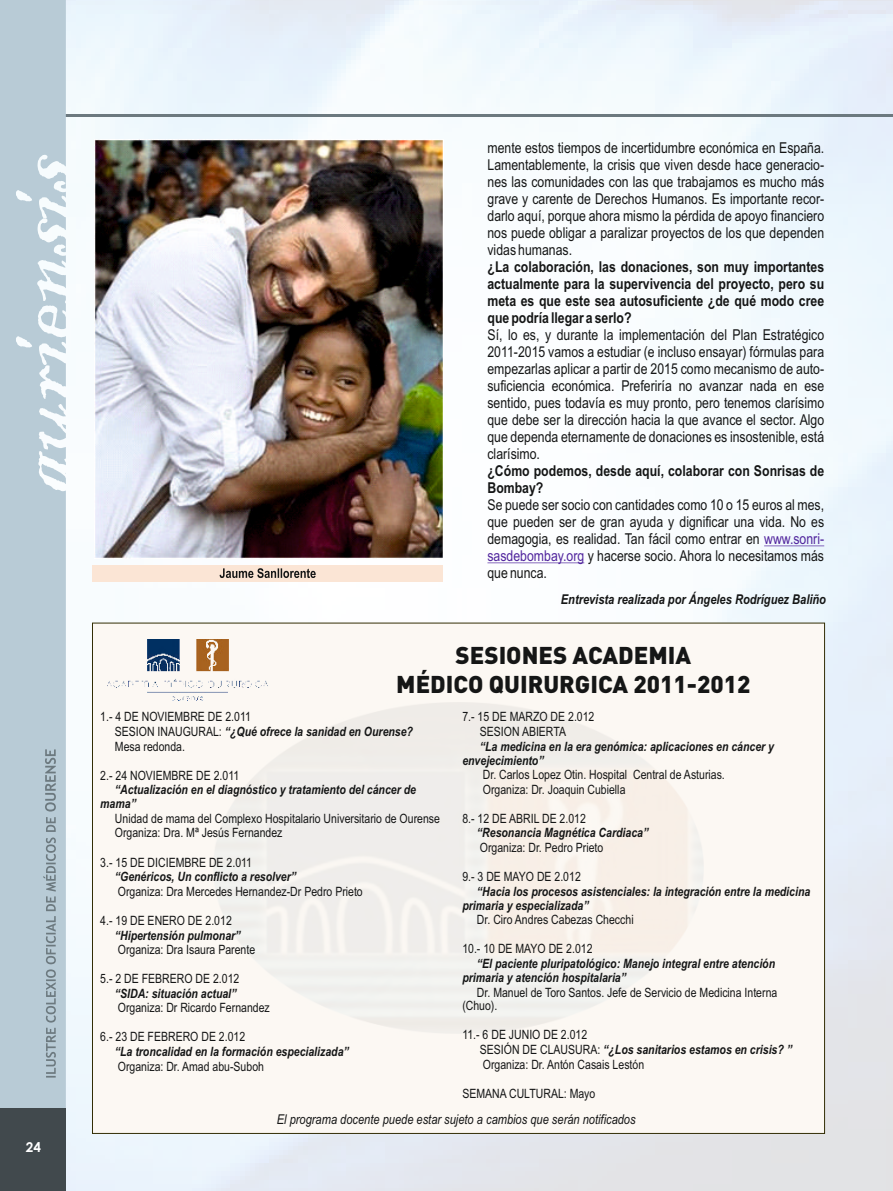
<style>
.page{position:relative;width:893px;height:1191px;background:#fff}
.page>*{position:absolute;margin:0;border:0;box-sizing:border-box;transform-origin:0 0}
.t1{font:900 24px/29.5px "DIN";color:#151616;text-align:center}
.t2{font:15px/17px "Arial Narrow";color:#151616;text-align:justify}
.t3{font:700 15px/17.1px "Arial Narrow";color:#151616;text-align:justify}
.t4{font:italic 13.5px "Arial Narrow";color:#151616}
.t5{font:italic 700 13.5px "Arial Narrow";color:#151616}
.t6{font:700 13.5px "Century Gothic";color:#fff}
.t7{font:12.9px/13.8px "Arial Narrow";color:#151616}
.t8{font:italic 700 12.9px/14px "Arial Narrow";color:#151616}
.s1{color:#50249d}
.s2{font-weight:400;font-style:normal}
</style>
<div class="page">
<img style="left:66px;top:0;width:827px;height:1191px">
<hr style="left:1px;top:114px;width:892px;height:3px;background:#6c797f">
<div style="left:0;top:0;width:66px;height:1108px;background:#b8cbd6"></div>
<div style="left:0;top:1108px;width:66px;height:83px;background:#41494d"></div>
<svg style="left:43px;top:817px;width:13px;height:260px;background:#a1b2bc"></svg>
<svg style="left:45px;top:749px;width:11px;height:62px"></svg>
<hr style="left:764px;top:545px;width:60px;height:1px;background:#50249d">
<hr style="left:487px;top:562px;width:97px;height:1px;background:#50249d">
<div style="left:92px;top:623px;width:733px;height:510px;background:#fcf8f3"></div>
<img style="left:95px;top:139px;width:349px;height:419px">
<div style="left:92px;top:564px;width:351px;height:17px;background:#fbe5d5"></div>
<svg style="left:220px;top:568px;width:96px;height:10px"></svg>
<img style="left:107px;top:640px;width:161px;height:60px">
<img style="left:213px;top:703px;width:491px;height:330px">
<p class="t6" style="left:26px;top:1141px;width:17px">24</p>
<p class="t2" style="left:487px;top:140px;width:338px">mente estos tiempos de incertidumbre económica en España.<br>Lamentablemente, la crisis que viven desde hace generacio&shy;nes las comunidades con las que trabajamos es mucho más grave y carente de Derechos Humanos. Es importante recor&shy;darlo aquí, porque ahora mismo la pérdida de apoyo financiero nos puede obligar a paralizar proyectos de los que dependen vidas humanas.</p>
<p class="t3" style="left:487px;top:259px;width:338px">¿La colaboración, las donaciones, son muy importantes actualmente para la supervivencia del proyecto, pero su meta es que este sea autosuficiente ¿de qué modo cree que podría llegar a serlo?</p>
<p class="t2" style="left:487px;top:328px;width:338px">Sí, lo es, y durante la implementación del Plan Estratégico 2011-2015 vamos a estudiar (e incluso ensayar) fórmulas para empezarlas aplicar a partir de 2015 como mecanismo de auto&shy;suficiencia económica. Preferiría no avanzar nada en ese sentido, pues todavía es muy pronto, pero tenemos clarísimo que debe ser la dirección hacia la que avance el sector. Algo que dependa eternamente de donaciones es insostenible, está clarísimo.</p>
<p class="t3" style="left:487px;top:464px;width:338px">¿Cómo podemos, desde aquí, colaborar con Sonrisas de<br>Bombay?</p>
<p class="t2" style="left:487px;top:498px;width:338px">Se puede ser socio con cantidades como 10 o 15 euros al mes, que pueden ser de gran ayuda y dignificar una vida. No es demagogia, es realidad. Tan fácil como entrar en <span class="s1">www.sonri&shy;sasdebombay.org</span> y hacerse socio. Ahora lo necesitamos más que nunca.</p>
<p class="t5" style="left:561px;top:593px;width:267px">Entrevista realizada por Ángeles Rodríguez Baliño</p>
<h1 class="t1" style="left:396px;top:642px;width:356px">SESIONES ACADEMIA<br>MÉDICO QUIRURGICA 2011-2012</h1>
<p class="t7" style="left:100px;top:711px;width:152px">1.- 4 DE NOVIEMBRE DE 2.011</p>
<p class="t7" style="left:462px;top:711px;width:134px">7.- 15 DE MARZO DE 2.012</p>
<p class="t8" style="left:115px;top:725px;width:300px"><span class="s2">SESION INAUGURAL:</span> “¿Qué ofrece la sanidad en Ourense?</p>
<p class="t7" style="left:480px;top:725px;width:88px">SESION ABIERTA</p>
<p class="t7" style="left:115px;top:740px;width:72px">Mesa redonda.</p>
<p class="t8" style="left:462px;top:740px;width:313px;text-indent:18px">“La medicina en la era genómica: aplicaciones en cáncer y envejecimiento”</p>
<p class="t7" style="left:100px;top:769px;width:140px">2.- 24 NOVIEMBRE DE 2.011</p>
<p class="t7" style="left:483px;top:769px;width:244px">Dr. Carlos Lopez Otin. Hospital Central de Asturias.</p>
<p class="t8" style="left:115px;top:784px;width:303px">“Actualización en el diagnóstico y tratamiento del cáncer de</p>
<p class="t7" style="left:483px;top:783px;width:144px">Organiza: Dr. Joaquin Cubiella</p>
<p class="t8" style="left:100px;top:798px;width:37px">mama”</p>
<p class="t7" style="left:115px;top:812px;width:327px">Unidad de mama del Complexo Hospitalario Universitario de Ourense</p>
<p class="t7" style="left:462px;top:812px;width:125px">8.- 12 DE ABRIL DE 2.012</p>
<p class="t7" style="left:115px;top:827px;width:169px">Organiza: Dra. Mª Jesús Fernandez</p>
<p class="t8" style="left:477px;top:827px;width:173px">“Resonancia Magnética Cardiaca”</p>
<p class="t7" style="left:480px;top:841px;width:125px">Organiza: Dr. Pedro Prieto</p>
<p class="t7" style="left:100px;top:856px;width:153px">3.- 15 DE DICIEMBRE DE 2.011</p>
<p class="t8" style="left:115px;top:871px;width:183px">“Genéricos, Un conflicto a resolver”</p>
<p class="t7" style="left:462px;top:870px;width:120px">9.- 3 DE MAYO DE 2.012</p>
<p class="t7" style="left:118px;top:885px;width:246px">Organiza: Dra Mercedes Hernandez-Dr Pedro Prieto</p>
<p class="t8" style="left:462px;top:885px;width:349px;text-indent:15px">“Hacia los procesos asistenciales: la integración entre la medicina primaria y especializada”</p>
<p class="t7" style="left:100px;top:914px;width:133px">4.- 19 DE ENERO DE 2.012</p>
<p class="t7" style="left:477px;top:914px;width:158px">Dr. Ciro Andres Cabezas Checchi</p>
<p class="t8" style="left:115px;top:929px;width:127px">“Hipertensión pulmonar”</p>
<p class="t7" style="left:118px;top:944px;width:139px">Organiza: Dra Isaura Parente</p>
<p class="t7" style="left:100px;top:973px;width:141px">5.- 2 DE FEBRERO DE 2.012</p>
<p class="t8" style="left:115px;top:987px;width:123px">“SIDA: situación actual”</p>
<p class="t7" style="left:118px;top:1002px;width:153px">Organiza: Dr Ricardo Fernandez</p>
<p class="t7" style="left:100px;top:1031px;width:146px">6.- 23 DE FEBRERO DE 2.012</p>
<p class="t7" style="left:462px;top:1029px;width:126px">11.- 6 DE JUNIO DE 2.012</p>
<p class="t8" style="left:115px;top:1045px;width:235px">“La troncalidad en la formación especializada”</p>
<p class="t8" style="left:480px;top:1043px;width:314px"><span class="s2">SESIÓN DE CLAUSURA:</span> “¿Los sanitarios estamos en crisis? ”</p>
<p class="t7" style="left:118px;top:1060px;width:148px">Organiza: Dr. Amad abu-Suboh</p>
<p class="t7" style="left:483px;top:1058px;width:163px">Organiza: Dr. Antón Casais Lestón</p>
<p class="t7" style="left:462px;top:1087px;width:135px">SEMANA CULTURAL: Mayo</p>
<p class="t7" style="left:462px;top:943px;width:132px">10.- 10 DE MAYO DE 2.012</p>
<p class="t8" style="left:462px;top:957px;width:314px;text-indent:15px">“El paciente pluripatológico: Manejo integral entre atención primaria y atención hospitalaria”</p>
<p class="t7" style="left:462px;top:986px;width:316px;text-indent:15px">Dr. Manuel de Toro Santos. Jefe de Servicio de Medicina Interna (Chuo).</p>
<p class="t4" style="left:277px;top:1114px;width:360px">El programa docente puede estar sujeto a cambios que serán notificados</p>
</div>
